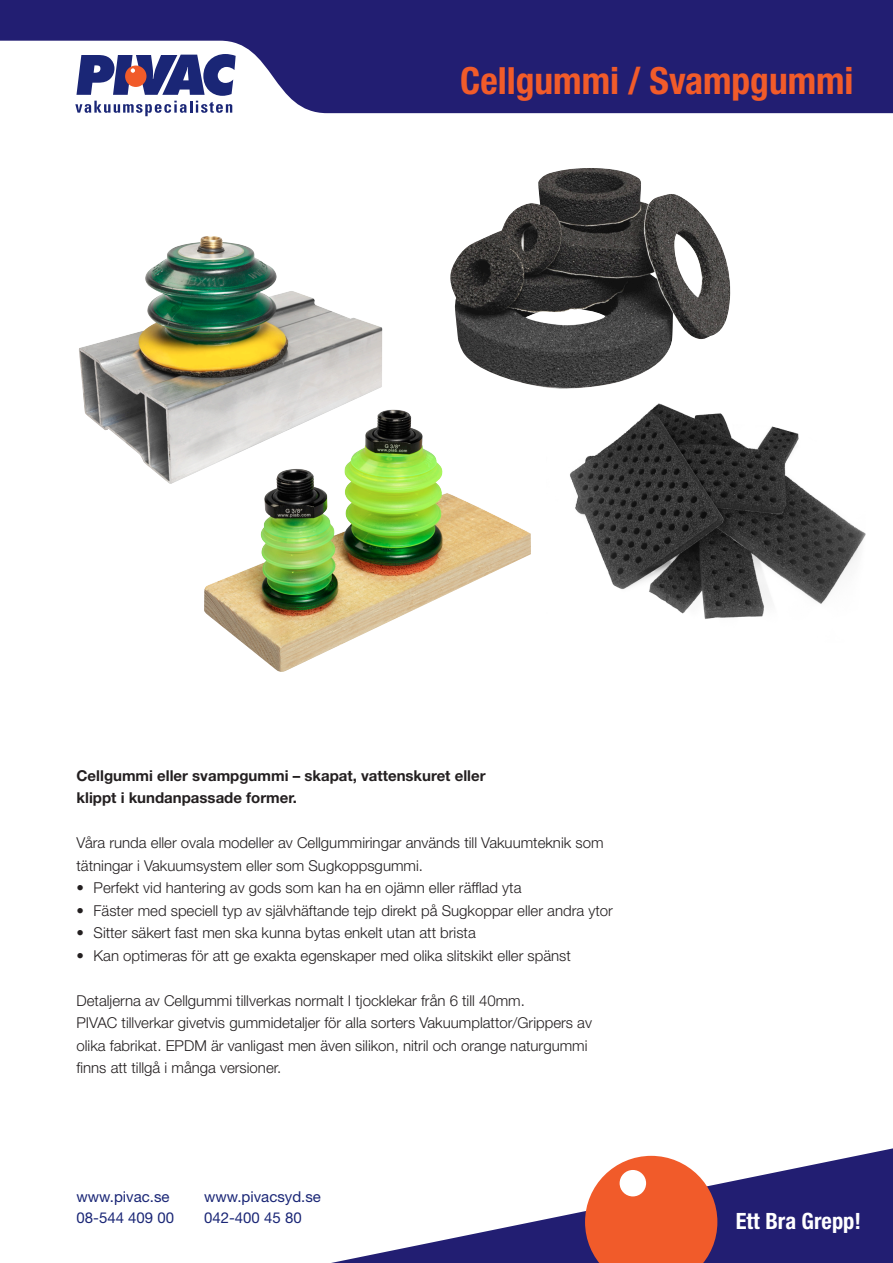
<style>
.page{position:relative;width:893px;height:1263px;background:#fff}
.page>*{position:absolute;margin:0;border:0;box-sizing:border-box;transform-origin:0 0}
.t1{font:700 condensed 37.5px "Helvetica Neue LT Std";color:#f15b2a}
.t2{font:700 condensed 22.5px "Helvetica Neue LT Std";color:#fff}
.body_radavstånd_2{font:300 15px/22.5px "Helvetica Neue LT Std";color:#231f20}
.body_radavstånd_2-2{font:700 15px "Helvetica Neue LT Std";color:#231f20}
.t3{font:15px "Helvetica Neue LT Std";color:#1a2676}
</style>
<div class="page">
<svg style="left:331px;top:1148px;width:562px;height:115px"></svg>
<svg style="left:585px;top:1156px;width:132px;height:107px;background:#eb6e48"></svg>
<div style="left:620px;top:1170px;width:26px;height:26px;background:#fff;border-radius:50%"></div>
<svg style="left:0;top:0;width:893px;height:113px;background:#3a3781"></svg>
<img style="left:79px;top:236px;width:304px;height:248px">
<svg style="left:75px;top:54px;width:161px;height:62px"></svg>
<img style="left:450px;top:168px;width:281px;height:221px">
<img style="left:204px;top:409px;width:327px;height:263px">
<img style="left:570px;top:403px;width:296px;height:216px">
<p class="t1" style="left:460px;top:58px;width:395px">Cellgummi / Svampgummi</p>
<p class="body_radavstånd_2-2" style="left:77px;top:766px;width:410px">Cellgummi eller svampgummi – skapat, vattenskuret eller</p>
<p class="body_radavstånd_2-2" style="left:77px;top:788px;width:222px">klippt i kundanpassade former.</p>
<p class="body_radavstånd_2" style="left:77px;top:831px;width:528px">Våra runda eller ovala modeller av Cellgummiringar används till Vakuumteknik som tätningar i Vakuumsystem eller som Sugkoppsgummi.</p>
<p class="body_radavstånd_2" style="left:77px;top:876px;width:446px">• Perfekt vid hantering av gods som kan ha en ojämn eller räfflad yta</p>
<p class="body_radavstånd_2" style="left:77px;top:899px;width:538px">• Fäster med speciell typ av självhäftande tejp direkt på Sugkoppar eller andra ytor</p>
<p class="body_radavstånd_2" style="left:77px;top:921px;width:401px">• Sitter säkert fast men ska kunna bytas enkelt utan att brista</p>
<p class="body_radavstånd_2" style="left:77px;top:944px;width:496px">• Kan optimeras för att ge exakta egenskaper med olika slitskikt eller spänst</p>
<p class="body_radavstånd_2" style="left:77px;top:989px;width:450px">Detaljerna av Cellgummi tillverkas normalt I tjocklekar från 6 till 40mm.</p>
<p class="body_radavstånd_2" style="left:77px;top:1011px;width:517px">PIVAC tillverkar givetvis gummidetaljer för alla sorters Vakuumplattor/Grippers av olika fabrikat. EPDM är vanligast men även silikon, nitril och orange naturgummi finns att tillgå i många versioner.</p>
<p class="t3" style="left:77px;top:1187px;width:95px">www.pivac.se</p>
<p class="t3" style="left:77px;top:1208px;width:99px">08-544 409 00</p>
<p class="t3" style="left:204px;top:1187px;width:118px">www.pivacsyd.se</p>
<p class="t3" style="left:204px;top:1208px;width:99px">042-400 45 80</p>
<p class="t2" style="left:736px;top:1207px;width:127px">Ett Bra Grepp!</p>
</div>
